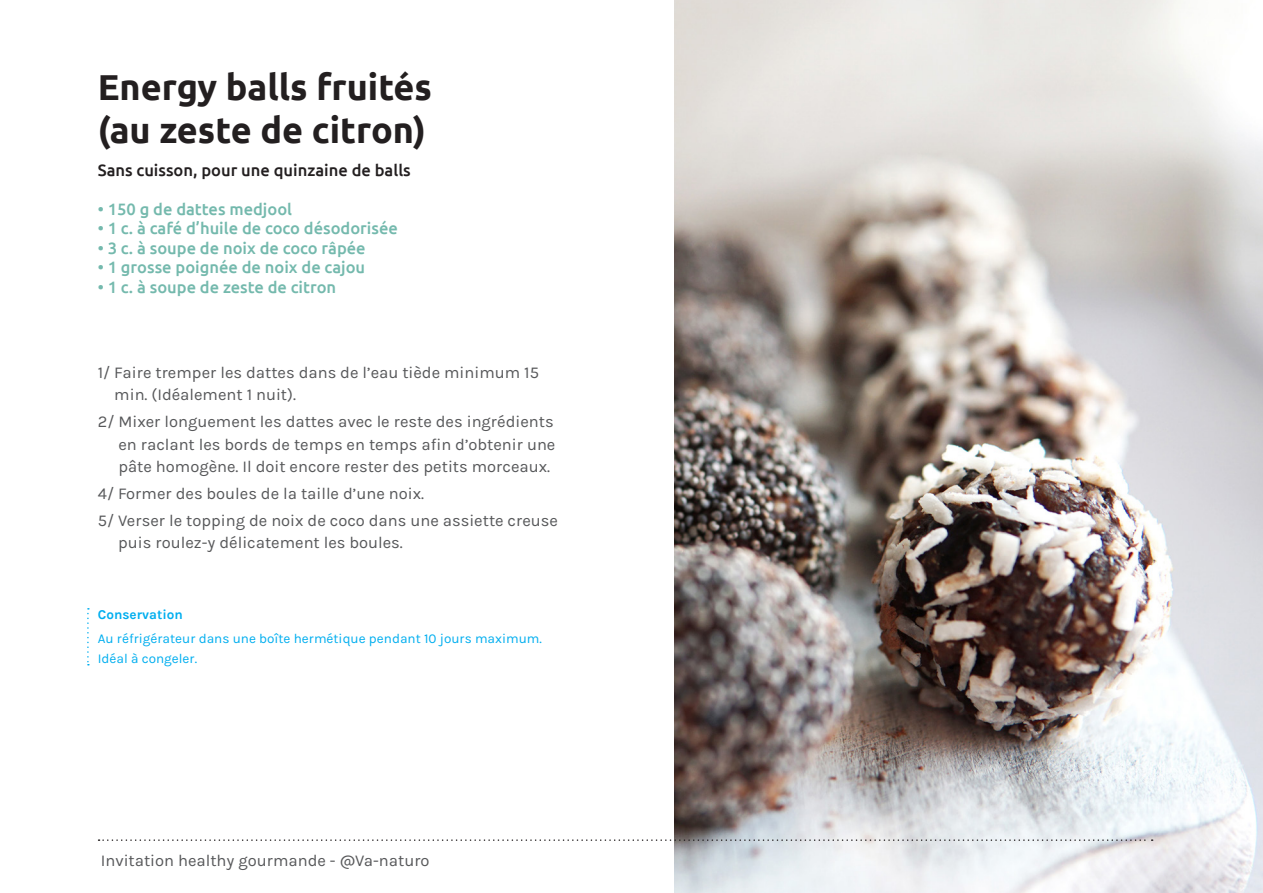
<style>
.page{position:relative;width:1263px;height:893px;background:#fff}
.page>*{position:absolute;margin:0;border:0;box-sizing:border-box;transform-origin:0 0}
.t1{font:700 36px/43.2px "Ubuntu";color:#231f20}
.Titre_niv1{font:16.5px/22.5px "Karla";color:#57585a}
.t2{font:500 16.5px "Ubuntu";color:#74b9ad}
.t3{font:500 16.5px "Ubuntu";color:#231f20}
.Titre_niv1-2{font:13.5px/19.5px "Karla";color:#00aeef}
.Titre_niv1-3{font:700 13.5px "Karla";color:#00aeef}
</style>
<div class="page">
<img style="left:674px;top:0;width:589px;height:893px">
<svg style="left:99px;top:839px;width:1054px;height:2px"></svg>
<svg style="left:87px;top:608px;width:2px;height:57px"></svg>
<p class="t1" style="left:98px;top:65px;width:336px">Energy balls fruités (au zeste de citron)</p>
<p class="t3" style="left:98px;top:159px;width:314px">Sans cuisson, pour une quinzaine de balls</p>
<p class="t2" style="left:98px;top:198px;width:196px">• 150 g de dattes medjool</p>
<p class="t2" style="left:98px;top:218px;width:302px">• 1 c. à café d’huile de coco désodorisée</p>
<p class="t2" style="left:98px;top:237px;width:269px">• 3 c. à soupe de noix de coco râpée</p>
<p class="t2" style="left:98px;top:257px;width:269px">• 1 grosse poignée de noix de cajou</p>
<p class="t2" style="left:98px;top:276px;width:240px">• 1 c. à soupe de zeste de citron</p>
<p class="Titre_niv1" style="left:114px;top:361px;width:426px;text-indent:-17px">1/ Faire tremper les dattes dans de l’eau tiède minimum 15 min. (Idéalement 1 nuit).</p>
<p class="Titre_niv1" style="left:118px;top:411px;width:439px;text-align:justify;text-indent:-21px">2/ Mixer longuement les dattes avec le reste des ingrédients en raclant les bords de temps en temps afin d’obtenir une pâte homogène. Il doit encore rester des petits morceaux.</p>
<p class="Titre_niv1" style="left:98px;top:482px;width:328px">4/ Former des boules de la taille d’une noix.</p>
<p class="Titre_niv1" style="left:118px;top:509px;width:441px;text-indent:-20px">5/ Verser le topping de noix de coco dans une assiette creuse puis roulez-y délicatement les boules.</p>
<p class="Titre_niv1-3" style="left:98px;top:607px;width:87px">Conservation</p>
<p class="Titre_niv1-2" style="left:98px;top:629px;width:446px">Au réfrigérateur dans une boîte hermétique pendant 10 jours maximum.<br>Idéal à congeler.</p>
<p class="Titre_niv1" style="left:101px;top:850px;width:330px">Invitation healthy gourmande - @Va-naturo</p>
</div>
